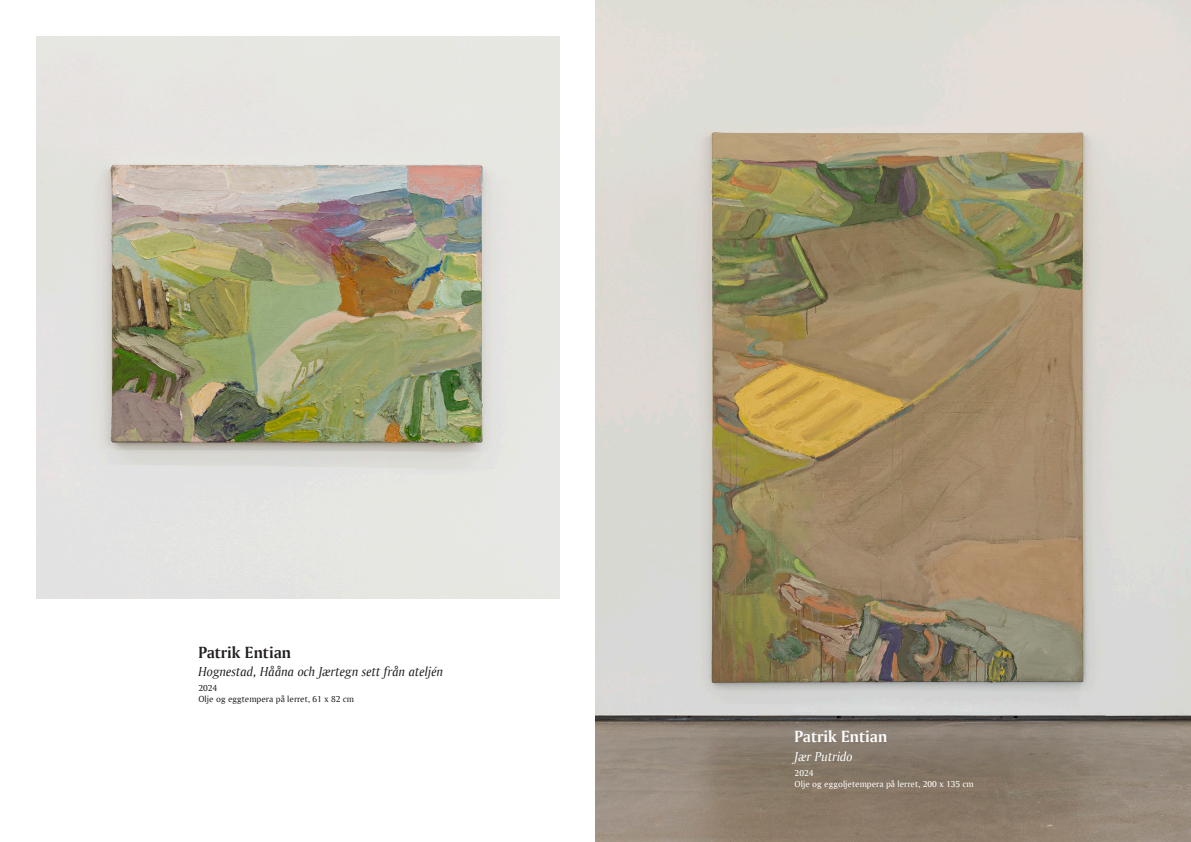
<style>
.page{position:relative;width:1191px;height:842px;background:#fff}
.page>*{position:absolute;margin:0;border:0;box-sizing:border-box;transform-origin:0 0}
.t1{font:17.1px "Amerigo TL Bold A";color:#231f20}
.t2{font:17.1px "Amerigo TL Bold A";color:#fff}
.t3{font:13.7px "Amerigo TL Italic A";color:#231f20}
.t4{font:13.7px "Amerigo TL Italic A";color:#fff}
.t5{font:9.2px/11.1px "Amerigo TL Roman A";color:#fff}
.t6{font:9.2px/11.1px "Amerigo TL Roman A";color:#231f20}
</style>
<div class="page">
<img style="left:36px;top:36px;width:523px;height:562px">
<img style="left:595px;top:0;width:596px;height:842px">
<h1 class="t1" style="left:198px;top:642px;width:94px">Patrik Entian</h1>
<h2 class="t3" style="left:198px;top:664px;width:246px">Hognestad, Hååna och Jærtegn sett från ateljén</h2>
<p class="t6" style="left:198px;top:682px;width:157px">2024<br>Olje og eggtempera på lerret, 61 x 82 cm</p>
<h1 class="t2" style="left:794px;top:726px;width:94px">Patrik Entian</h1>
<h2 class="t4" style="left:794px;top:748px;width:60px">Jær Putrido</h2>
<p class="t5" style="left:794px;top:767px;width:181px">2024<br>Olje og eggoljetempera på lerret, 200 x 135 cm</p>
</div>
